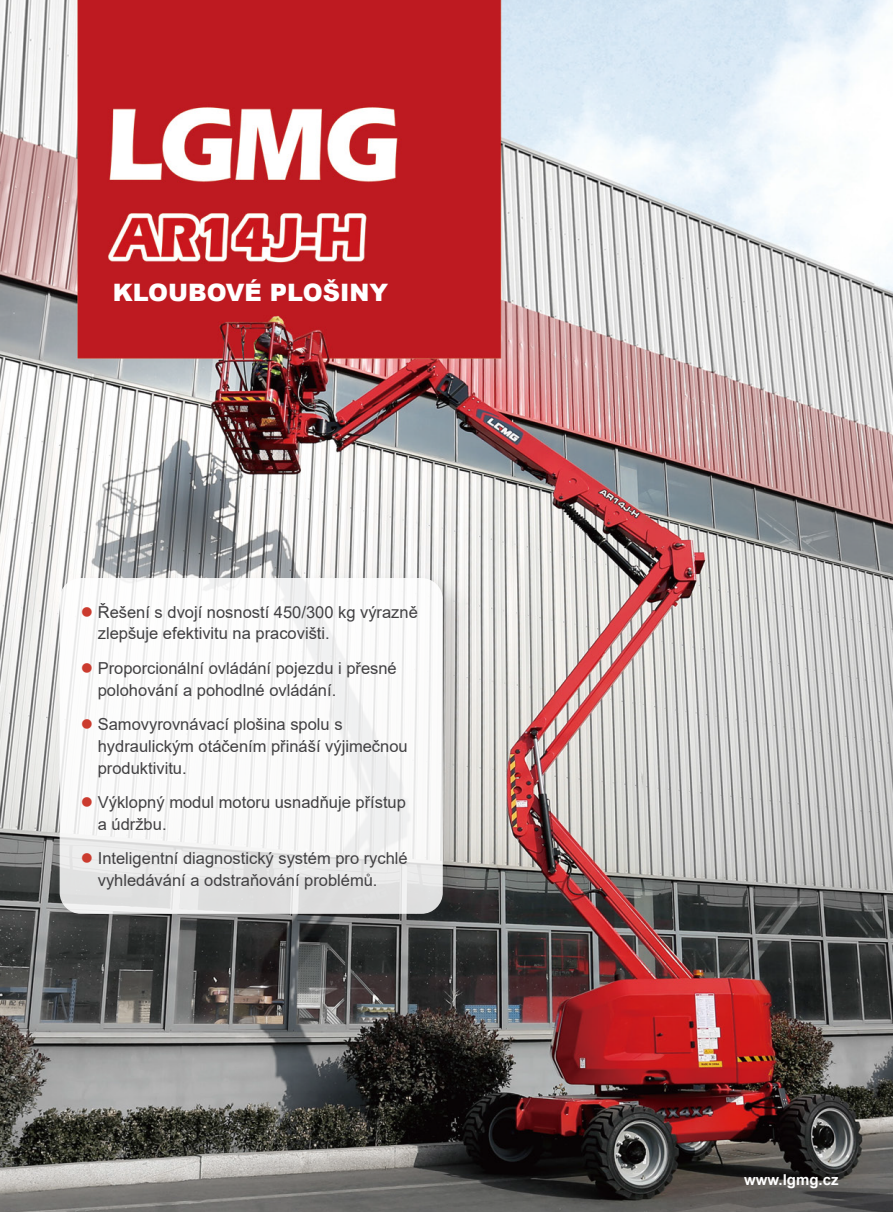
<style>
.page{position:relative;width:893px;height:1212px;background:#fff}
.page>*{position:absolute;margin:0;border:0;box-sizing:border-box;transform-origin:0 0}
.t1{font:900 24px "Arial";color:#fff}
.t2{font:16.5px/21.8px "Arial";color:#414042}
.t3{font:700 15px "Arial";color:#fff}
</style>
<div class="page">
<img style="left:0;top:0;width:893px;height:1212px">
<img style="left:46px;top:564px;width:434px;height:387px">
<svg style="left:60px;top:578px;width:383px;height:336px"></svg>
<div style="left:97px;top:278px;width:377px;height:31px;background:#be1a21"></div>
<svg style="left:82px;top:607px;width:10px;height:9px"></svg>
<svg style="left:82px;top:663px;width:10px;height:10px"></svg>
<svg style="left:82px;top:719px;width:10px;height:10px"></svg>
<svg style="left:82px;top:797px;width:10px;height:10px"></svg>
<svg style="left:82px;top:853px;width:10px;height:10px"></svg>
<h1 class="t1" style="left:113px;top:275px;width:277px">KLOUBOVÉ PLOŠINY</h1>
<p class="t2" style="left:98px;top:601px;width:322px">Řešení s dvojí nosností 450/300 kg výrazně zlepšuje efektivitu na pracovišti.</p>
<p class="t2" style="left:98px;top:657px;width:300px">Proporcionální ovládání pojezdu i přesné polohování a pohodlné ovládání.</p>
<p class="t2" style="left:98px;top:713px;width:311px">Samovyrovnávací plošina spolu s hydraulickým otáčením přináší výjimečnou produktivitu.</p>
<p class="t2" style="left:98px;top:791px;width:310px">Výklopný modul motoru usnadňuje přístup a údržbu.</p>
<p class="t2" style="left:98px;top:848px;width:311px">Inteligentní diagnostický systém pro rychlé vyhledávání a odstraňování problémů.</p>
<p class="t3" style="left:744px;top:1169px;width:96px">www.lgmg.cz</p>
</div>
